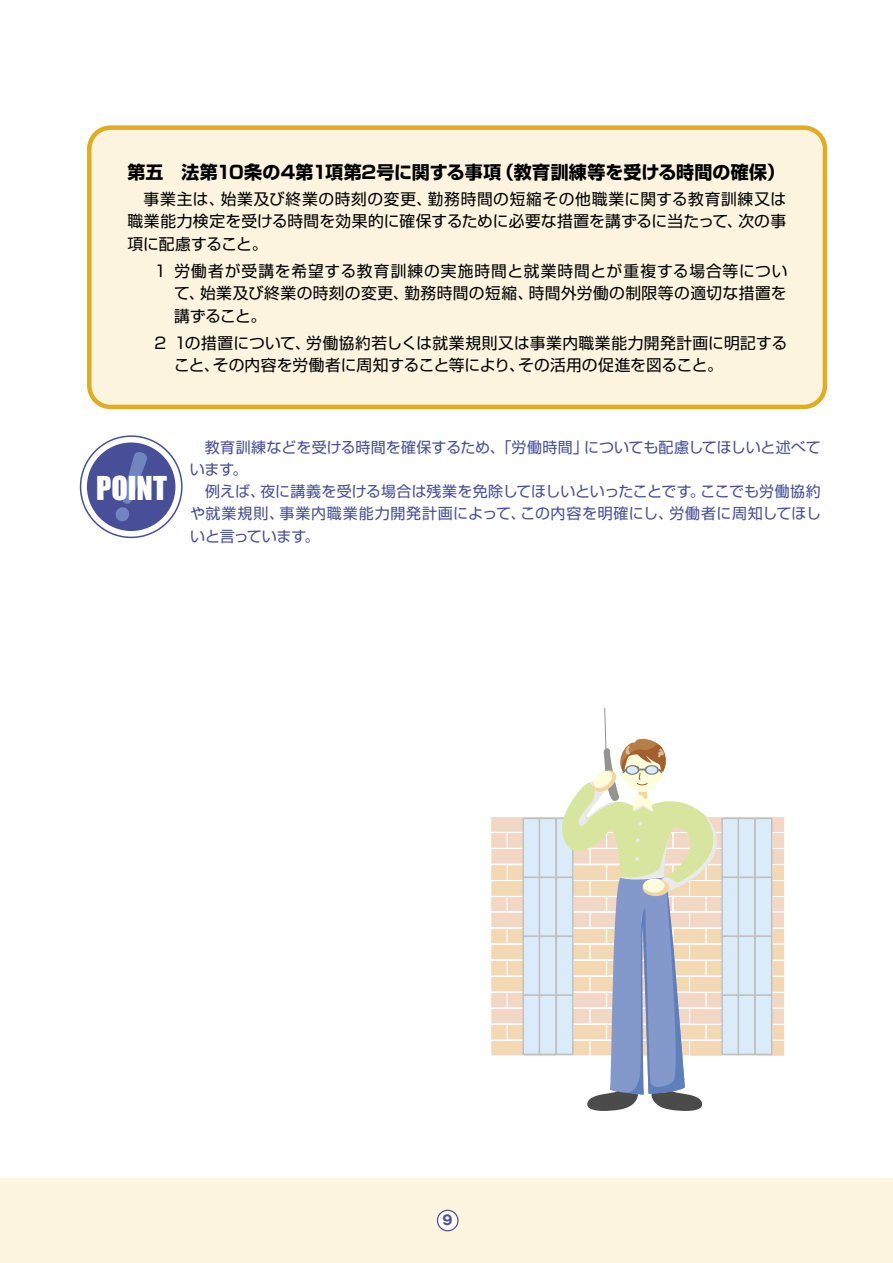
<style>
.page{position:relative;width:893px;height:1263px;background:#fff}
.page>*{position:absolute;margin:0;border:0;box-sizing:border-box;transform-origin:0 0}
.t1{font:30.15px "Impact";color:#fff}
.t2{font:700 18px "Shin Go Pro";letter-spacing:.005em;color:#000}
.t3{font:15.75px/22.5px "Shin Go Pro";letter-spacing:.03em;color:#000}
.t4{font:15.75px/22.5px "Shin Go Pro";letter-spacing:.005em;color:#000}
.t5{font:15.75px/22.5px "Shin Go Pro";letter-spacing:.05em;color:#000;text-align:right}
.t6{font:15.75px "Shin Go Pro";color:#000}
.t7{font:15px/22.2px "Shin Go Pro";letter-spacing:.005em;color:#484f98}
.t8{font:15px "Shin Go Pro";letter-spacing:.045em;color:#484f98}
.t9{font:15px "Shin Go Pro";letter-spacing:.025em;color:#484f98}
.t10{font:15px "Shin Go Pro";letter-spacing:.04em;color:#484f98}
.t11{font:700 13.2px "Gothic MB101 Pro";color:#484f98}
</style>
<div class="page">
<div style="left:0;top:1178px;width:893px;height:85px;background:#fcf4de"></div>
<div style="left:87px;top:125px;width:741px;height:282px;background:#fcf4de"></div>
<div style="left:437px;top:1210px;width:21px;height:21px;background:#fff;border-radius:50%"></div>
<div style="left:437px;top:1210px;width:21px;height:21px;border:1px solid #484f98;border-radius:50%"></div>
<div style="left:80px;top:435px;width:103px;height:103px;border:2px solid #484f98;border-radius:50%"></div>
<div style="left:87px;top:442px;width:88px;height:89px;background:#484f98;border-radius:50%"></div>
<svg style="left:115px;top:452px;width:32px;height:70px"></svg>
<div style="left:491px;top:1024px;width:294px;height:16px;background:#f2d8b3"></div>
<div style="left:490px;top:1024px;width:295px;height:16px;border:1px solid #fff"></div>
<div style="left:491px;top:1040px;width:294px;height:16px;background:#f2d8b3"></div>
<div style="left:490px;top:1040px;width:295px;height:16px;border:1px solid #fff"></div>
<div style="left:490px;top:1040px;width:34px;height:16px;border:1px solid #fff"></div>
<div style="left:507px;top:1024px;width:33px;height:16px;border:1px solid #fff"></div>
<div style="left:491px;top:992px;width:294px;height:16px;background:#f2d8c4"></div>
<div style="left:490px;top:992px;width:295px;height:16px;border:1px solid #fff"></div>
<div style="left:491px;top:1008px;width:294px;height:16px;background:#f2d8c4"></div>
<div style="left:490px;top:1008px;width:34px;height:16px;border:1px solid #fff"></div>
<div style="left:507px;top:992px;width:33px;height:16px;border:1px solid #fff"></div>
<div style="left:491px;top:960px;width:294px;height:16px;background:#f2d8b3"></div>
<div style="left:490px;top:960px;width:295px;height:16px;border:1px solid #fff"></div>
<div style="left:491px;top:976px;width:294px;height:16px;background:#f2d8b3"></div>
<div style="left:490px;top:976px;width:34px;height:16px;border:1px solid #fff"></div>
<div style="left:507px;top:960px;width:33px;height:16px;border:1px solid #fff"></div>
<div style="left:491px;top:928px;width:294px;height:16px;background:#f2d8b3"></div>
<div style="left:490px;top:928px;width:295px;height:16px;border:1px solid #fff"></div>
<div style="left:491px;top:944px;width:294px;height:16px;background:#f2d8b3"></div>
<div style="left:490px;top:944px;width:34px;height:16px;border:1px solid #fff"></div>
<div style="left:507px;top:928px;width:33px;height:16px;border:1px solid #fff"></div>
<div style="left:491px;top:896px;width:294px;height:16px;background:#f2d8c4"></div>
<div style="left:490px;top:896px;width:295px;height:16px;border:1px solid #fff"></div>
<div style="left:491px;top:912px;width:294px;height:16px;background:#f2d8c4"></div>
<div style="left:490px;top:912px;width:34px;height:16px;border:1px solid #fff"></div>
<div style="left:507px;top:896px;width:33px;height:16px;border:1px solid #fff"></div>
<div style="left:491px;top:865px;width:294px;height:15px;background:#f2d8b3"></div>
<div style="left:490px;top:864px;width:295px;height:17px;border:1px solid #fff"></div>
<div style="left:491px;top:880px;width:294px;height:16px;background:#f2d8b3"></div>
<div style="left:490px;top:880px;width:295px;height:17px;border:1px solid #fff"></div>
<div style="left:490px;top:880px;width:34px;height:16px;border:1px solid #fff"></div>
<div style="left:507px;top:864px;width:33px;height:17px;border:1px solid #fff"></div>
<div style="left:491px;top:816px;width:294px;height:16px;background:#f2d8c4"></div>
<div style="left:490px;top:816px;width:295px;height:17px;border:1px solid #fff"></div>
<div style="left:491px;top:832px;width:294px;height:16px;background:#f2d8c4"></div>
<div style="left:490px;top:832px;width:295px;height:17px;border:1px solid #fff"></div>
<div style="left:491px;top:848px;width:294px;height:16px;background:#f2d8c4"></div>
<div style="left:490px;top:848px;width:295px;height:17px;border:1px solid #fff"></div>
<div style="left:490px;top:816px;width:34px;height:16px;border:1px solid #fff"></div>
<div style="left:490px;top:848px;width:34px;height:16px;border:1px solid #fff"></div>
<div style="left:507px;top:832px;width:33px;height:17px;border:1px solid #fff"></div>
<div style="left:523px;top:818px;width:17px;height:59px;background:#daebfa"></div>
<div style="left:522px;top:817px;width:18px;height:61px;border:2px solid #c0c0c0"></div>
<div style="left:539px;top:818px;width:17px;height:59px;background:#daebfa"></div>
<div style="left:539px;top:817px;width:18px;height:61px;border:2px solid #c0c0c0"></div>
<div style="left:523px;top:877px;width:17px;height:59px;background:#daebfa"></div>
<div style="left:522px;top:876px;width:18px;height:61px;border:2px solid #c0c0c0"></div>
<div style="left:539px;top:877px;width:17px;height:59px;background:#daebfa"></div>
<div style="left:539px;top:876px;width:18px;height:61px;border:2px solid #c0c0c0"></div>
<div style="left:523px;top:936px;width:17px;height:59px;background:#daebfa"></div>
<div style="left:522px;top:935px;width:18px;height:61px;border:2px solid #c0c0c0"></div>
<div style="left:539px;top:936px;width:17px;height:59px;background:#daebfa"></div>
<div style="left:539px;top:935px;width:18px;height:61px;border:2px solid #c0c0c0"></div>
<div style="left:523px;top:995px;width:17px;height:59px;background:#daebfa"></div>
<div style="left:522px;top:994px;width:18px;height:61px;border:2px solid #c0c0c0"></div>
<div style="left:539px;top:995px;width:17px;height:59px;background:#daebfa"></div>
<div style="left:539px;top:994px;width:18px;height:61px;border:2px solid #c0c0c0"></div>
<div style="left:755px;top:818px;width:17px;height:59px;background:#daebfa"></div>
<div style="left:754px;top:817px;width:18px;height:61px;border:2px solid #c0c0c0"></div>
<div style="left:755px;top:877px;width:17px;height:59px;background:#daebfa"></div>
<div style="left:754px;top:876px;width:18px;height:61px;border:2px solid #c0c0c0"></div>
<div style="left:755px;top:936px;width:17px;height:59px;background:#daebfa"></div>
<div style="left:754px;top:935px;width:18px;height:61px;border:2px solid #c0c0c0"></div>
<div style="left:755px;top:995px;width:17px;height:59px;background:#daebfa"></div>
<div style="left:754px;top:994px;width:18px;height:61px;border:2px solid #c0c0c0"></div>
<svg style="left:553px;top:708px;width:207px;height:403px"></svg>
<p class="t2" style="left:128px;top:158px;width:375px">第五　法第10条の4第1項第2号に関する事項</p>
<p class="t3" style="left:428px;top:186px;width:360px">勤務時間の短縮その他職業に関する教育訓練又は</p>
<p class="t2" style="left:496px;top:158px;width:290px">（教育訓練等を受ける時間の確保(</p>
<p class="t3" style="left:221px;top:186px;width:213px">始業及び終業の時刻の変更、</p>
<p class="t3" style="left:128px;top:186px;width:99px">　事業主は、</p>
<p class="t4" style="left:128px;top:208px;width:617px">職業能力検定を受ける時間を効果的に確保するために必要な措置を講ずるに当たって、項に配慮すること。</p>
<p class="t5" style="left:153px;top:258px;width:636px">１労働者が受講を希望する教育訓練の実施時間と就業時間とが重複する場合等につい時間外労働の制限等の適切な措置を</p>
<p class="t3" style="left:738px;top:208px;width:49px">次の事</p>
<p class="t3" style="left:200px;top:280px;width:210px">始業及び終業の時刻の変更、</p>
<p class="t3" style="left:404px;top:280px;width:130px">勤務時間の短縮、</p>
<p class="t3" style="left:174px;top:280px;width:94px">て、<br>講ずること。</p>
<p class="t3" style="left:306px;top:330px;width:482px">労働協約若しくは就業規則又は事業内職業能力開発計画に明記する</p>
<p class="t4" style="left:153px;top:330px;width:159px">２ 1の措置について、</p>
<p class="t4" style="left:213px;top:352px;width:313px">その内容を労働者に周知すること等により、</p>
<p class="t6" style="left:518px;top:352px;width:206px">その活用の促進を図ること。</p>
<p class="t3" style="left:174px;top:352px;width:47px">こと、</p>
<p class="t1" style="left:96px;top:469px;width:72px">POINT</p>
<p class="t7" style="left:190px;top:434px;width:400px">　教育訓練などを受ける時間を確保するため、「労働時間」います。</p>
<p class="t7" style="left:584px;top:434px;width:238px">についても配慮してほしいと述べて</p>
<p class="t7" style="left:190px;top:479px;width:77px">　例えば、</p>
<p class="t7" style="left:700px;top:479px;width:122px">ここでも労働協約</p>
<p class="t7" style="left:260px;top:479px;width:446px">夜に講義を受ける場合は残業を免除してほしいといったことです。</p>
<p class="t9" style="left:669px;top:501px;width:153px">労働者に周知してほし</p>
<p class="t10" style="left:520px;top:501px;width:154px">この内容を明確にし、</p>
<p class="t8" style="left:280px;top:501px;width:247px">事業内職業能力開発計画によって、</p>
<p class="t7" style="left:190px;top:501px;width:131px">や就業規則、<br>いと言っています。</p>
<p class="t11" style="left:443px;top:1209px;width:12px">9</p>
</div>
